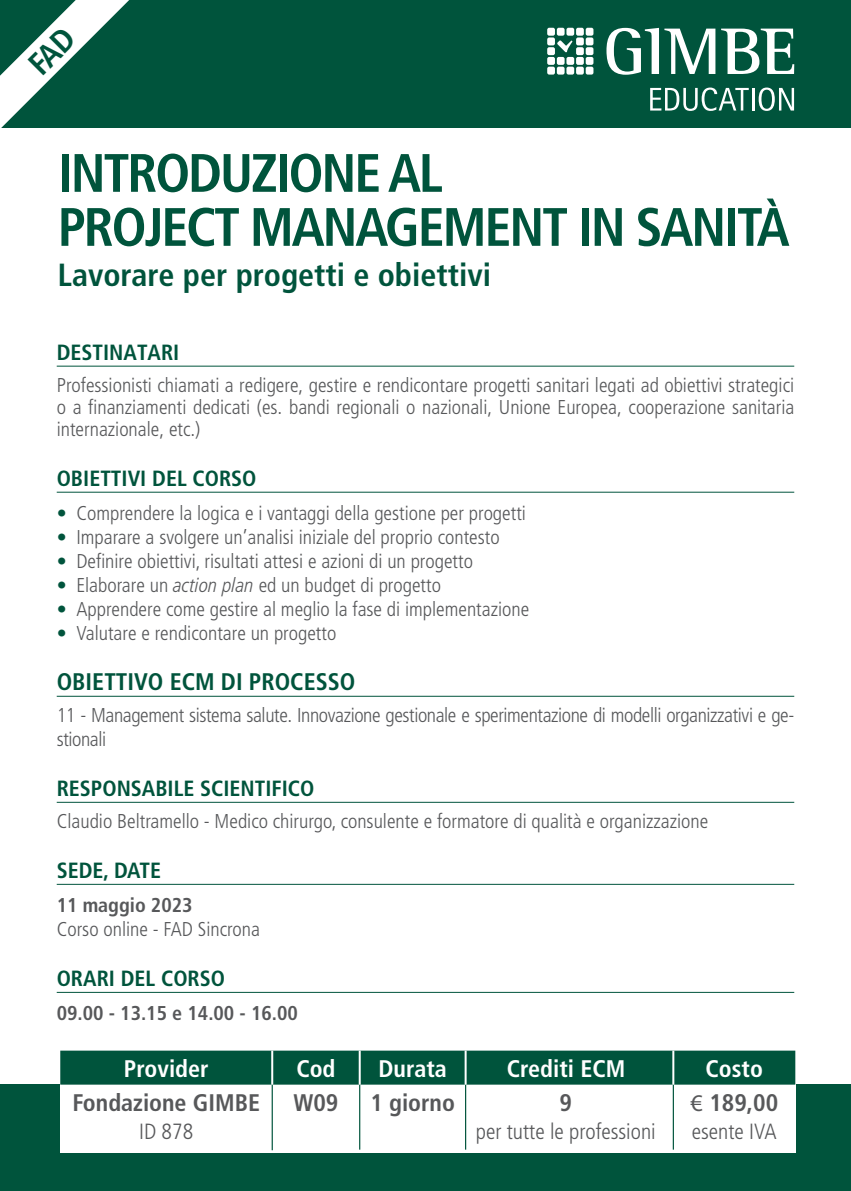
<style>
.page{position:relative;width:851px;height:1191px;background:#fff}
.page>*{position:absolute;margin:0;border:0;box-sizing:border-box;transform-origin:0 0}
.t1{font:700 condensed 54px "Frutiger LT Std";letter-spacing:-.04em;color:#00543c}
.t2{font:700 condensed 32px "Frutiger LT Std";color:#00543c}
.t3{font:700 condensed 24px "Frutiger LT Std";color:#57585a}
.t4{font:700 condensed 24px "Frutiger LT Std";color:#fff}
.t5{font:700 condensed 24px "Frutiger LT Std";color:#00543c}
.t6{font:700 condensed 22px "Frutiger LT Std";color:#00543c}
.t7{font:300 condensed 22px "Frutiger LT Std";color:#57585a}
.t8{font:300 condensed 20px/22px "Frutiger LT Std";color:#57585a;text-align:justify}
.t9{font:300 condensed 20px/24px "Frutiger LT Std";letter-spacing:-.02em;color:#57585a}
.t10{font:700 condensed 20px "Frutiger LT Std";color:#57585a}
.s1{color:#00543c}
.s2{font-family:"Frutiger LT Pro";font-style:italic}
.s3{font-family:"Myriad Pro";font-weight:400;font-stretch:normal}
</style>
<div class="page">
<hr style="left:57px;top:366px;width:737px;height:1px;background:#00543c">
<hr style="left:57px;top:492px;width:737px;height:1px;background:#00543c">
<hr style="left:57px;top:696px;width:737px;height:1px;background:#00543c">
<hr style="left:57px;top:802px;width:737px;height:1px;background:#00543c">
<hr style="left:57px;top:884px;width:737px;height:1px;background:#00543c">
<hr style="left:57px;top:992px;width:737px;height:1px;background:#00543c">
<div style="left:0;top:0;width:850px;height:127px;background:#00543c"></div>
<div style="left:0;top:1085px;width:850px;height:106px;background:#00543c"></div>
<svg style="left:606px;top:28px;width:109px;height:47px"></svg>
<svg style="left:721px;top:29px;width:73px;height:45px"></svg>
<div style="left:547px;top:28px;width:8px;height:8px;background:#fff;border-radius:2px"></div>
<div style="left:556px;top:28px;width:8px;height:8px;background:#fff;border-radius:2px"></div>
<div style="left:566px;top:28px;width:8px;height:8px;background:#fff;border-radius:2px"></div>
<div style="left:576px;top:28px;width:7px;height:8px;background:#fff;border-radius:2px"></div>
<div style="left:585px;top:28px;width:8px;height:8px;background:#fff;border-radius:2px"></div>
<div style="left:547px;top:37px;width:8px;height:8px;background:#fff;border-radius:2px"></div>
<div style="left:576px;top:37px;width:7px;height:8px;background:#fff;border-radius:2px"></div>
<div style="left:585px;top:37px;width:8px;height:8px;background:#fff;border-radius:2px"></div>
<div style="left:547px;top:47px;width:8px;height:8px;background:#fff;border-radius:2px"></div>
<div style="left:576px;top:47px;width:7px;height:8px;background:#fff;border-radius:2px"></div>
<div style="left:585px;top:47px;width:8px;height:8px;background:#fff;border-radius:2px"></div>
<div style="left:547px;top:57px;width:8px;height:8px;background:#fff;border-radius:2px"></div>
<div style="left:556px;top:57px;width:8px;height:8px;background:#fff;border-radius:2px"></div>
<div style="left:566px;top:57px;width:8px;height:8px;background:#fff;border-radius:2px"></div>
<div style="left:576px;top:57px;width:7px;height:8px;background:#fff;border-radius:2px"></div>
<div style="left:585px;top:57px;width:8px;height:8px;background:#fff;border-radius:2px"></div>
<div style="left:547px;top:67px;width:8px;height:8px;background:#fff;border-radius:2px"></div>
<div style="left:556px;top:67px;width:8px;height:8px;background:#fff;border-radius:2px"></div>
<div style="left:566px;top:67px;width:8px;height:8px;background:#fff;border-radius:2px"></div>
<div style="left:576px;top:67px;width:7px;height:8px;background:#fff;border-radius:2px"></div>
<div style="left:585px;top:67px;width:8px;height:8px;background:#fff;border-radius:2px"></div>
<svg style="left:650px;top:88px;width:98px;height:23px"></svg>
<hr style="left:751px;top:88px;width:3px;height:23px;background:#fff">
<svg style="left:758px;top:88px;width:36px;height:23px"></svg>
<svg style="left:557px;top:40px;width:15px;height:12px"></svg>
<div style="left:60px;top:1050px;width:735px;height:102px;background:#fff"></div>
<div style="left:60px;top:1050px;width:735px;height:34px;background:#00543c"></div>
<hr style="left:271px;top:1084px;width:2px;height:66px;background:#00543c">
<hr style="left:359px;top:1084px;width:1px;height:65px;background:#00543c">
<hr style="left:465px;top:1084px;width:1px;height:65px;background:#00543c">
<hr style="left:672px;top:1084px;width:1px;height:65px;background:#00543c">
<hr style="left:271px;top:1050px;width:2px;height:34px;background:#fff">
<hr style="left:358px;top:1050px;width:2px;height:34px;background:#fff">
<hr style="left:464px;top:1050px;width:2px;height:34px;background:#fff">
<hr style="left:672px;top:1050px;width:2px;height:34px;background:#fff">
<svg style="left:0;top:0;width:129px;height:128px"></svg>
<p class="t1" style="left:58px;top:141px;width:386px">INTRODUZIONE AL</p>
<p class="t1" style="left:58px;top:195px;width:733px">PROJECT MANAGEMENT IN SANITÀ</p>
<p class="t2" style="left:58px;top:256px;width:434px">Lavorare per progetti e obiettivi</p>
<p class="t6" style="left:57px;top:339px;width:124px">DESTINATARI</p>
<p class="t8" style="left:57px;top:374px;width:739px">Professionisti chiamati a redigere, gestire e rendicontare progetti sanitari legati ad obiettivi strategici o a finanziamenti dedicati (es. bandi regionali o nazionali, Unione Europea, cooperazione sanitaria internazionale, etc.)</p>
<p class="t6" style="left:57px;top:465px;width:201px">OBIETTIVI DEL CORSO</p>
<p class="t8" style="left:57px;top:502px;width:470px"><span class="s1">•</span> Comprendere la logica e i vantaggi della gestione per progetti</p>
<p class="t8" style="left:57px;top:526px;width:444px"><span class="s1">•</span> Imparare a svolgere un’analisi iniziale del proprio contesto</p>
<p class="t8" style="left:57px;top:550px;width:417px"><span class="s1">•</span> Definire obiettivi, risultati attesi e azioni di un progetto</p>
<p class="t8" style="left:57px;top:574px;width:386px"><span class="s1">•</span> Elaborare un <span class="s2">action plan</span> ed un budget di progetto</p>
<p class="t8" style="left:57px;top:598px;width:474px"><span class="s1">•</span> Apprendere come gestire al meglio la fase di implementazione</p>
<p class="t8" style="left:57px;top:622px;width:281px"><span class="s1">•</span> Valutare e rendicontare un progetto</p>
<p class="t5" style="left:57px;top:667px;width:300px">OBIETTIVO ECM DI PROCESSO</p>
<p class="t9" style="left:57px;top:703px;width:739px">11 - Management sistema salute. Innovazione gestionale e sperimentazione di modelli organizzativi e ge&shy;stionali</p>
<p class="t6" style="left:57px;top:775px;width:259px">RESPONSABILE SCIENTIFICO</p>
<p class="t8" style="left:57px;top:810px;width:653px">Claudio Beltramello - Medico chirurgo, consulente e formatore di qualità e organizzazione</p>
<p class="t6" style="left:57px;top:857px;width:106px">SEDE, DATE</p>
<p class="t10" style="left:57px;top:893px;width:137px">11 maggio 2023</p>
<p class="t8" style="left:57px;top:918px;width:205px">Corso online - FAD Sincrona</p>
<p class="t6" style="left:57px;top:965px;width:170px">ORARI DEL CORSO</p>
<p class="t10" style="left:57px;top:1001px;width:243px">09.00 - 13.15 e 14.00 - 16.00</p>
<p class="t4" style="left:124px;top:1054px;width:86px">Provider</p>
<p class="t4" style="left:296px;top:1054px;width:41px">Cod</p>
<p class="t4" style="left:378px;top:1054px;width:70px">Durata</p>
<p class="t4" style="left:506px;top:1054px;width:120px">Crediti ECM</p>
<p class="t4" style="left:705px;top:1054px;width:59px">Costo</p>
<p class="t3" style="left:72px;top:1088px;width:189px">Fondazione GIMBE</p>
<p class="t7" style="left:139px;top:1118px;width:56px">ID 878</p>
<p class="t3" style="left:293px;top:1088px;width:46px">W09</p>
<p class="t3" style="left:370px;top:1088px;width:86px">1 giorno</p>
<p class="t3" style="left:559px;top:1088px;width:14px">9</p>
<p class="t7" style="left:476px;top:1118px;width:181px">per tutte le professioni</p>
<p class="t3" style="left:690px;top:1088px;width:89px"><span class="s3">€</span> 189,00</p>
<p class="t7" style="left:691px;top:1118px;width:86px">esente IVA</p>
</div>
